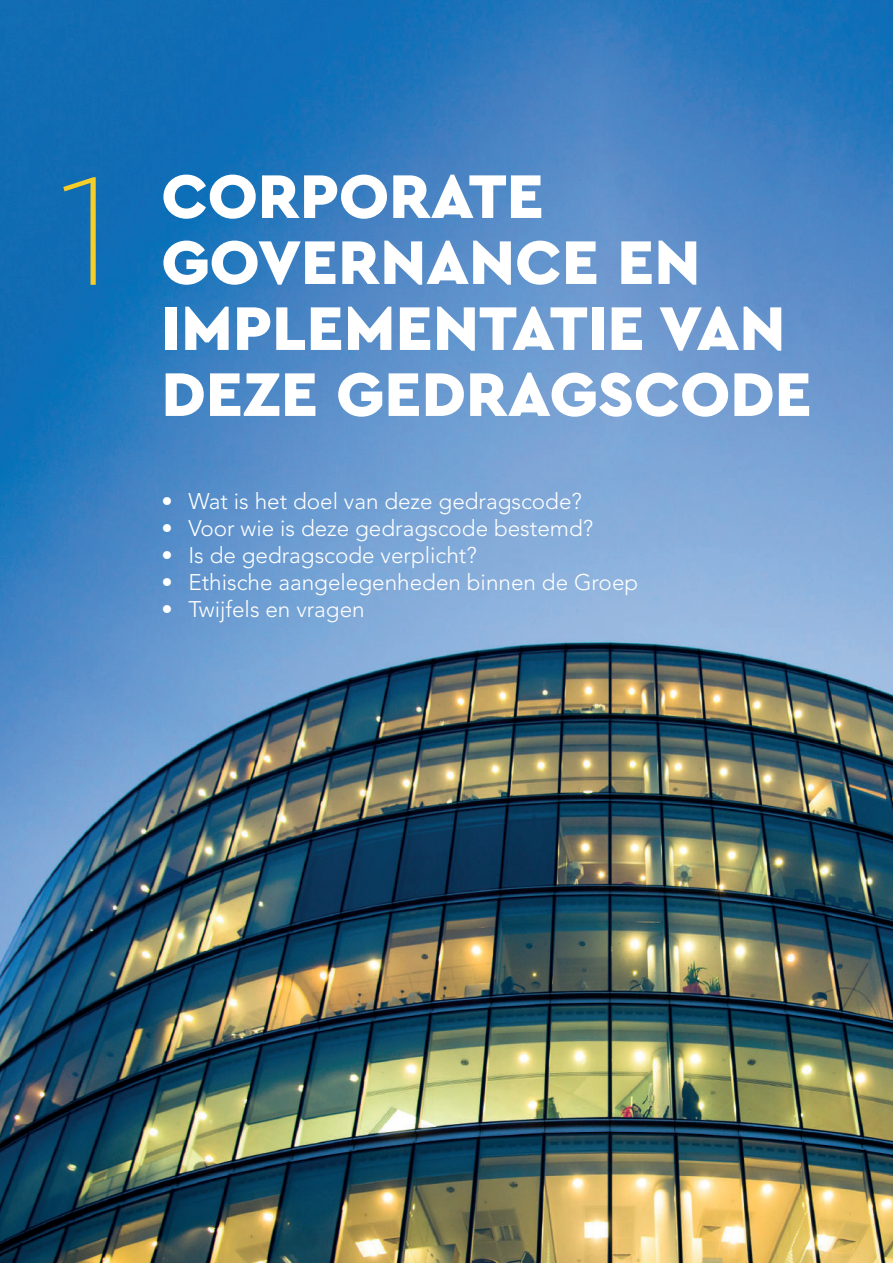
<style>
.page{position:relative;width:893px;height:1263px;background:#fff}
.page>*{position:absolute;margin:0;border:0;box-sizing:border-box;transform-origin:0 0}
.t1{font:100 163.05px "Cera Pro";color:#f7cd28}
.t2{font:900 64.5px/66px "Cera Pro";color:#fff}
.t3{font:300 22.5px "Avenir LT Std";color:#fff}
</style>
<div class="page">
<img style="left:0;top:0;width:893px;height:1263px">
<h1 class="t1" style="left:57px;top:122px;width:61px">1</h1>
<h2 class="t2" style="left:161px;top:161px;width:652px">CORPORATE<br>GOVERNANCE EN<br>IMPLEMENTATIE VAN<br>DEZE GEDRAGSCODE</h2>
<p class="t3" style="left:161px;top:488px;width:422px">• Wat is het doel van deze gedragscode?</p>
<p class="t3" style="left:161px;top:515px;width:433px">• Voor wie is deze gedragscode bestemd?</p>
<p class="t3" style="left:161px;top:542px;width:317px">• Is de gedragscode verplicht?</p>
<p class="t3" style="left:161px;top:569px;width:478px">• Ethische aangelegenheden binnen de Groep</p>
<p class="t3" style="left:161px;top:596px;width:205px">• Twijfels en vragen</p>
</div>
